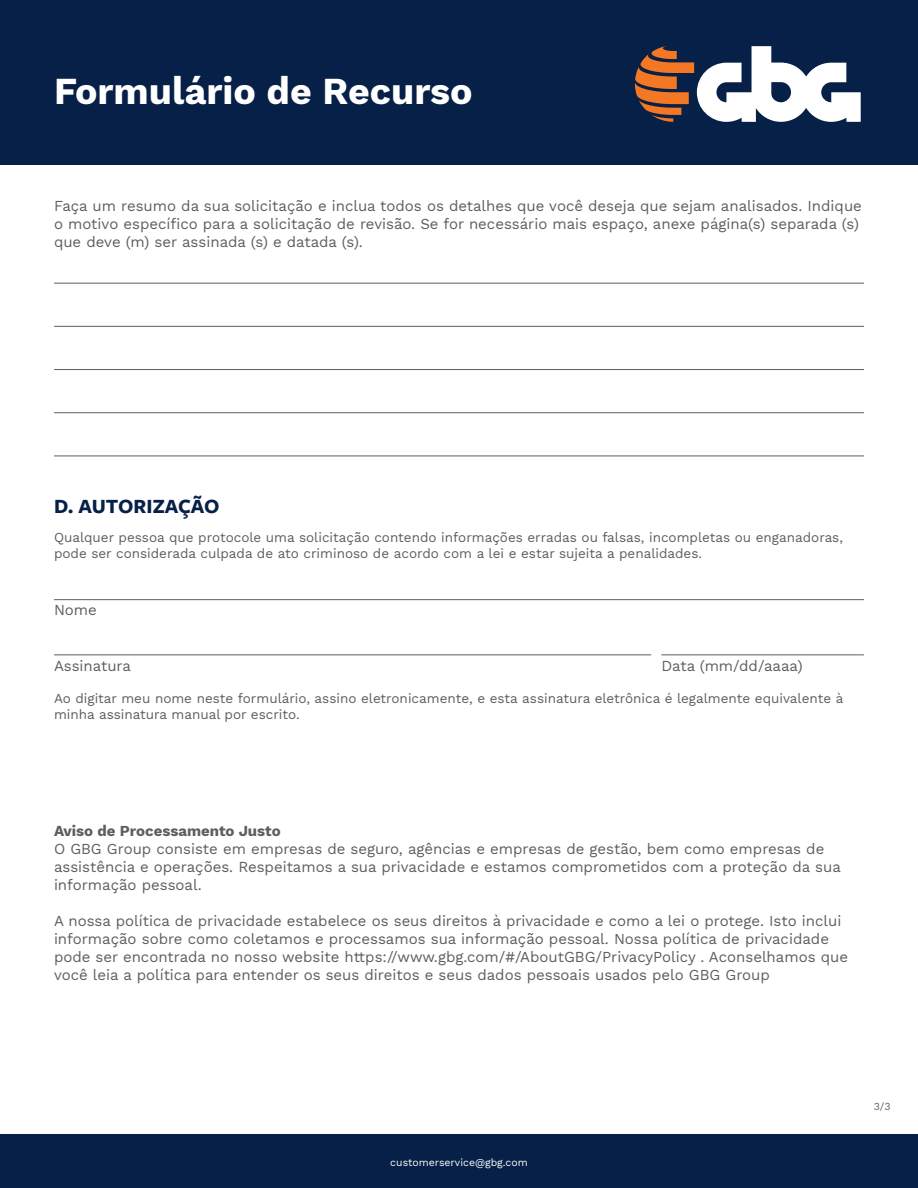
<style>
.page{position:relative;width:918px;height:1188px;background:#fff}
.page>*{position:absolute;margin:0;border:0;box-sizing:border-box;transform-origin:0 0}
.t1{font:700 37.5px "Work Sans";color:#fff}
.t2{font:700 21px "Freight Sans Pro";color:#062047}
.t3{font:15px/18px "Work Sans";color:#5e5e5e}
.t4{font:700 15px "Work Sans";color:#5e5e5e}
.t5{font:13.5px/16.2px "Work Sans";color:#5e5e5e}
.t6{font:10.5px "Work Sans";color:#fff}
.t7{font:10.5px "Work Sans";color:#5e5e5e}
</style>
<div class="page">
<div style="left:0;top:0;width:918px;height:164px;background:#062047"></div>
<div style="left:0;top:1134px;width:918px;height:54px;background:#062047"></div>
<svg style="left:635px;top:46px;width:226px;height:76px"></svg>
<hr style="left:54px;top:283px;width:810px;height:1px;background:#5e5e5e">
<hr style="left:54px;top:326px;width:810px;height:1px;background:#5e5e5e">
<hr style="left:54px;top:369px;width:810px;height:1px;background:#5e5e5e">
<hr style="left:54px;top:412px;width:810px;height:1px;background:#5e5e5e">
<hr style="left:54px;top:456px;width:810px;height:1px;background:#5e5e5e">
<hr style="left:54px;top:599px;width:810px;height:1px;background:#5e5e5e">
<hr style="left:54px;top:655px;width:597px;height:1px;background:#5e5e5e">
<hr style="left:661px;top:655px;width:203px;height:1px;background:#5e5e5e">
<h1 class="t1" style="left:54px;top:63px;width:420px">Formulário de Recurso</h1>
<p class="t3" style="left:54px;top:196px;width:809px">Faça um resumo da sua solicitação e inclua todos os detalhes que você deseja que sejam analisados. Indique o motivo específico para a solicitação de revisão. Se for necessário mais espaço, anexe página(s) separada (s) que deve (m) ser assinada (s) e datada (s).</p>
<p class="t2" style="left:54px;top:492px;width:167px">D. AUTORIZAÇÃO</p>
<p class="t5" style="left:54px;top:528px;width:791px">Qualquer pessoa que protocole uma solicitação contendo informações erradas ou falsas, incompletas ou enganadoras, pode ser considerada culpada de ato criminoso de acordo com a lei e estar sujeita a penalidades.</p>
<p class="t3" style="left:54px;top:601px;width:44px">Nome</p>
<p class="t3" style="left:54px;top:656px;width:79px">Assinatura</p>
<p class="t3" style="left:661px;top:656px;width:143px">Data (mm/dd/aaaa)</p>
<p class="t5" style="left:54px;top:690px;width:791px">Ao digitar meu nome neste formulário, assino eletronicamente, e esta assinatura eletrônica é legalmente equivalente à minha assinatura manual por escrito.</p>
<p class="t4" style="left:54px;top:820px;width:228px">Aviso de Processamento Justo</p>
<p class="t3" style="left:54px;top:840px;width:788px">O GBG Group consiste em empresas de seguro, agências e empresas de gestão, bem como empresas de assistência e operações. Respeitamos a sua privacidade e estamos comprometidos com a proteção da sua informação pessoal.</p>
<p class="t3" style="left:54px;top:912px;width:796px">A nossa política de privacidade estabelece os seus direitos à privacidade e como a lei o protege. Isto inclui informação sobre como coletamos e processamos sua informação pessoal. Nossa política de privacidade pode ser encontrada no nosso website https://www.gbg.com/#/AboutGBG/PrivacyPolicy . Aconselhamos que você leia a política para entender os seus direitos e seus dados pessoais usados pelo GBG Group</p>
<p class="t6" style="left:390px;top:1154px;width:139px">customerservice@gbg.com</p>
<p class="t7" style="left:874px;top:1098px;width:18px">3/3</p>
</div>
